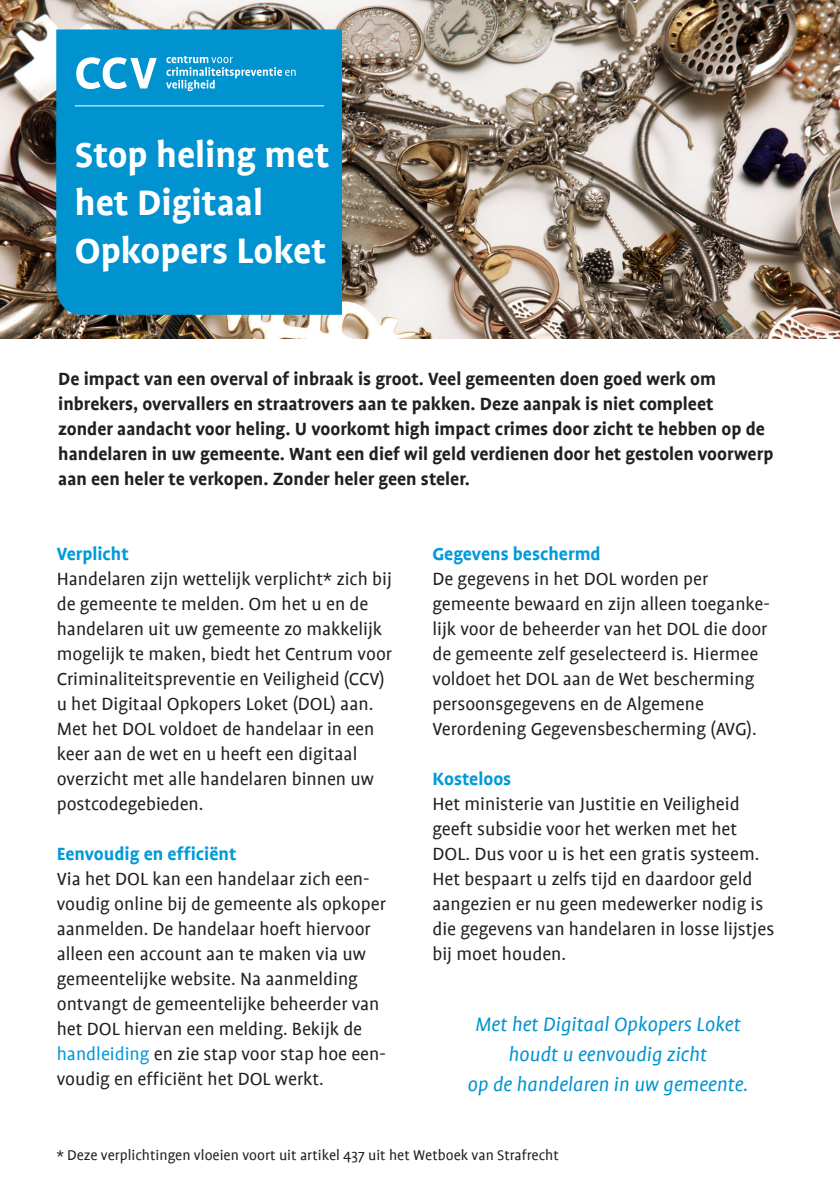
<style>
.page{position:relative;width:840px;height:1191px;background:#fff}
.page>*{position:absolute;margin:0;border:0;box-sizing:border-box;transform-origin:0 0}
.t1{font:700 40px/48px "Profile";color:#fff}
.t2{font:italic 22px "Profile";color:#0093d0}
.t3{font:20px/25px "Profile";color:#231f20}
.t4{font:700 20px/25px "Profile";color:#231f20}
.t5{font:700 20px "Profile";color:#009ad9}
.t6{font:16px "Profile";color:#231f20}
.s1{color:#009ad9}
</style>
<div class="page">
<img style="left:0;top:0;width:839px;height:339px">
<div style="left:56px;top:29px;width:286px;height:286px;background:#0093d0"></div>
<svg style="left:76px;top:57px;width:81px;height:32px"></svg>
<svg style="left:166px;top:56px;width:129px;height:35px;background:#2da6d8"></svg>
<hr style="left:75px;top:105px;width:249px;height:1px;background:#fff">
<p class="t1" style="left:75px;top:130px;width:256px">Stop heling met het Digitaal</p>
<p class="t1" style="left:75px;top:226px;width:253px">Opkopers Loket</p>
<p class="t4" style="left:58px;top:366px;width:716px">De impact van een overval of inbraak is groot. Veel gemeenten doen goed werk om inbrekers, overvallers en straatrovers aan te pakken. Deze aanpak is niet compleet<br>zonder aandacht voor heling. U voorkomt high impact crimes door zicht te hebben op de handelaren in uw gemeente. Want een dief wil geld verdienen door het gestolen voorwerp aan een heler te verkopen. Zonder heler geen steler.</p>
<p class="t5" style="left:57px;top:543px;width:74px">Verplicht</p>
<p class="t3" style="left:57px;top:567px;width:336px">Handelaren zijn wettelijk verplicht* zich bij de gemeente te melden. Om het u en de handelaren uit uw gemeente zo makkelijk mogelijk te maken, biedt het Centrum voor Criminaliteitspreventie en Veiligheid (CCV) u het Digitaal Opkopers Loket (DOL) aan.<br>Met het DOL voldoet de handelaar in een keer aan de wet en u heeft een digitaal overzicht met alle handelaren binnen uw postcodegebieden.</p>
<p class="t5" style="left:57px;top:843px;width:181px">Eenvoudig en efficiënt</p>
<p class="t3" style="left:57px;top:867px;width:330px">Via het DOL kan een handelaar zich een&shy;voudig online bij de gemeente als opkoper aanmelden. De handelaar hoeft hiervoor alleen een account aan te maken via uw gemeentelijke website. Na aanmelding</p>
<p class="t3" style="left:57px;top:992px;width:330px">ontvangt de gemeentelijke beheerder van het DOL hiervan een melding. Bekijk de <span class="s1">handleiding</span> en zie stap voor stap hoe een&shy;voudig en efficiënt het DOL werkt.</p>
<p class="t5" style="left:432px;top:543px;width:170px">Gegevens beschermd</p>
<p class="t3" style="left:432px;top:567px;width:277px">De gegevens in het DOL worden per</p>
<p class="t3" style="left:432px;top:592px;width:339px">gemeente bewaard en zijn alleen toeganke&shy;lijk voor de beheerder van het DOL die door de gemeente zelf geselecteerd is. Hiermee voldoet het DOL aan de Wet bescherming persoonsgegevens en de Algemene</p>
<p class="t3" style="left:432px;top:717px;width:325px">Verordening Gegevensbescherming (AVG).</p>
<p class="t5" style="left:432px;top:768px;width:80px">Kosteloos</p>
<p class="t3" style="left:432px;top:792px;width:343px">Het ministerie van Justitie en Veiligheid geeft subsidie voor het werken met het DOL. Dus voor u is het een gratis systeem.<br>Het bespaart u zelfs tijd en daardoor geld aangezien er nu geen medewerker nodig is die gegevens van handelaren in losse lijstjes bij moet houden.</p>
<p class="t2" style="left:475px;top:1012px;width:267px">Met het Digitaal Opkopers Loket</p>
<p class="t2" style="left:508px;top:1042px;width:200px">houdt u eenvoudig zicht</p>
<p class="t2" style="left:467px;top:1072px;width:282px">op de handelaren in uw gemeente.</p>
<p class="t6" style="left:57px;top:1147px;width:503px">* Deze verplichtingen vloeien voort uit artikel 437 uit het Wetboek van Strafrecht</p>
</div>
